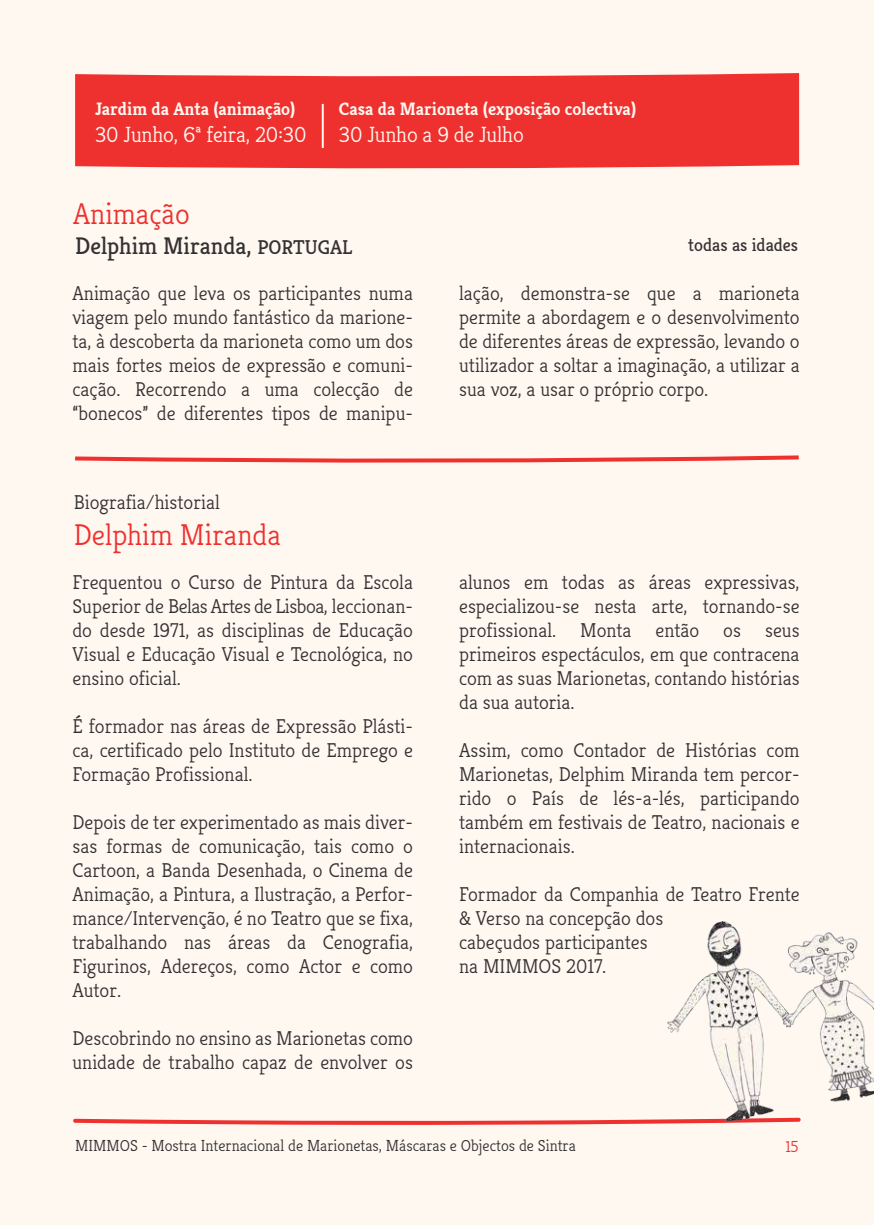
<style>
.page{position:relative;width:874px;height:1225px;background:#fff}
.page>*{position:absolute;margin:0;border:0;box-sizing:border-box;transform-origin:0 0}
.t1{font:300 30px "Kreon";color:#ee312f}
.t2{font:24px "Kreon";color:#333132}
.t3{font:300 22px "Kreon";letter-spacing:-.01em;color:#fff8f1}
.t4{font:300 20px/24px "Kreon";color:#333132;text-align:justify}
.t5{font:700 18px "Kreon";color:#fff8f1}
.t6{font:18px "Kreon";color:#333132}
.t7{font:300 16px "Kreon";color:#333132}
.t8{font:300 16px "Kreon";color:#ee312f}
.s1{font-size:20px}
</style>
<div class="page">
<div style="left:0;top:0;width:873px;height:1225px;background:#fff8f1"></div>
<svg style="left:73px;top:1118px;width:727px;height:7px"></svg>
<svg style="left:75px;top:455px;width:724px;height:7px"></svg>
<div style="left:75px;top:73px;width:723px;height:96px;background:#ee312f"></div>
<hr style="left:321px;top:104px;width:2px;height:44px;background:#fff8f1">
<img style="left:667px;top:921px;width:206px;height:199px">
<p class="t5" style="left:95px;top:98px;width:202px">Jardim da Anta (animação)</p>
<p class="t3" style="left:95px;top:122px;width:213px">30 Junho, 6ª feira, 20:30</p>
<h1 class="t1" style="left:73px;top:197px;width:118px">Animação</h1>
<p class="t5" style="left:339px;top:98px;width:299px">Casa da Marioneta (exposição colectiva)</p>
<p class="t3" style="left:339px;top:122px;width:186px">30 Junho a 9 de Julho</p>
<p class="t2" style="left:75px;top:231px;width:278px">Delphim Miranda, <span class="s1">PORTUGAL</span></p>
<p class="t6" style="left:688px;top:234px;width:111px">todas as idades</p>
<p class="t4" style="left:72px;top:282px;width:342px">Animação que leva os participantes numa viagem pelo mundo fantástico da marione&shy;ta, à descoberta da marioneta como um dos mais fortes meios de expressão e comuni&shy;cação. Recorrendo a uma colecção de “bonecos” de diferentes tipos de manipu-</p>
<p class="t4" style="left:459px;top:282px;width:342px">lação, demonstra-se que a marioneta permite a abordagem e o desenvolvimento de diferentes áreas de expressão, levando o utilizador a soltar a imaginação, a utilizar a sua voz, a usar o próprio corpo.</p>
<p class="t4" style="left:74px;top:490px;width:148px">Biografia/historial</p>
<h1 class="t1" style="left:74px;top:517px;width:209px">Delphim Miranda</h1>
<p class="t4" style="left:72px;top:570px;width:342px">Frequentou o Curso de Pintura da Escola Superior de Belas Artes de Lisboa, leccionan&shy;do desde 1971, as disciplinas de Educação Visual e Educação Visual e Tecnológica, no ensino oficial.</p>
<p class="t4" style="left:72px;top:714px;width:342px">É formador nas áreas de Expressão Plásti&shy;ca, certificado pelo Instituto de Emprego e Formação Profissional.</p>
<p class="t4" style="left:72px;top:810px;width:342px">Depois de ter experimentado as mais diver&shy;sas formas de comunicação, tais como o Cartoon, a Banda Desenhada, o Cinema de Animação, a Pintura, a Ilustração, a Perfor&shy;mance/Intervenção, é no Teatro que se fixa, trabalhando nas áreas da Cenografia, Figurinos, Adereços, como Actor e como Autor.</p>
<p class="t4" style="left:72px;top:1026px;width:342px">Descobrindo no ensino as Marionetas como unidade de trabalho capaz de envolver os</p>
<p class="t4" style="left:459px;top:570px;width:342px">alunos em todas as áreas expressivas, especializou-se nesta arte, tornando-se profissional. Monta então os seus primeiros espectáculos, em que contracena com as suas Marionetas, contando histórias da sua autoria.</p>
<p class="t4" style="left:459px;top:738px;width:342px">Assim, como Contador de Histórias com Marionetas, Delphim Miranda tem percor&shy;rido o País de lés-a-lés, participando também em festivais de Teatro, nacionais e internacionais.</p>
<p class="t4" style="left:459px;top:882px;width:342px;text-align:left">Formador da Companhia de Teatro Frente &amp; Verso na concepção dos<br>cabeçudos participantes<br>na MIMMOS 2017.</p>
<p class="t7" style="left:75px;top:1137px;width:502px">MIMMOS - Mostra Internacional de Marionetas, Máscaras e Objectos de Sintra</p>
<p class="t8" style="left:785px;top:1137px;width:15px">15</p>
</div>
